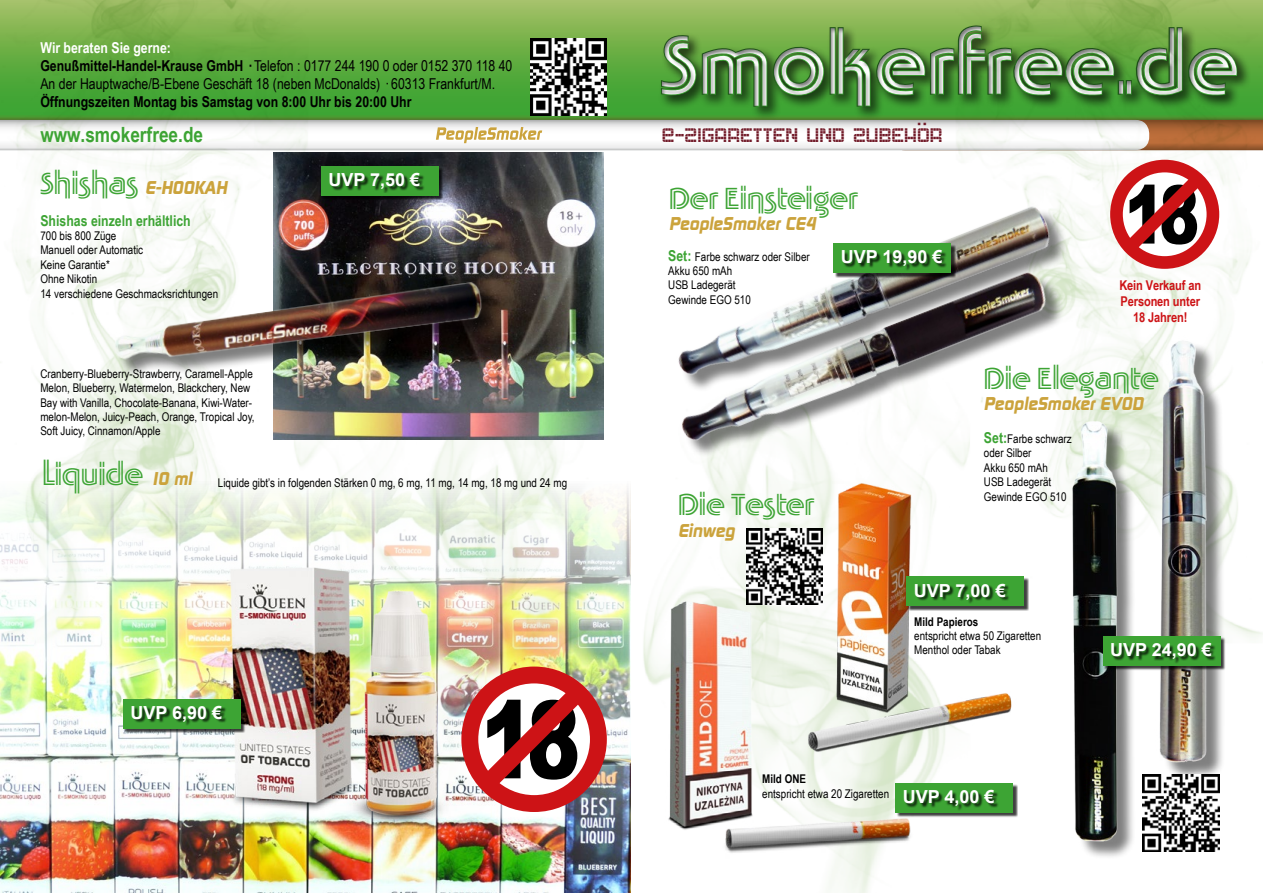
<style>
.page{position:relative;width:1263px;height:893px;background:#fff}
.page>*{position:absolute;margin:0;border:0;box-sizing:border-box;transform-origin:0 0}
.t1{font:900 108px "Arial";color:#000;scale:.75 1}
.t2{font:900 81px "Arial";color:#000;scale:.75 1}
.t3{font:72.75px "Tabasco Twin";letter-spacing:.025em;color:#fff}
.t4{font:27px "Tabasco Twin";color:#3da434}
.t5{font:25.65px "Astronaut";color:#721b29}
.t6{font:700 21px "Arial Narrow";color:#3da434}
.t7{font:700 18px "Idigital";color:#cba33c}
.t8{font:700 18px "Arial";color:#fff}
.t9{font:15px/18px "Arial Narrow";color:#000}
.t10{font:700 15px "Arial Narrow";color:#000}
.t11{font:700 15px "Arial Narrow";color:#3da434}
.t12{font:700 13.5px/15.8px "Arial Narrow";letter-spacing:-.01em;color:#cd1316;text-align:center}
.t13{font:12px/14.4px "Arial Narrow";color:#000}
.t14{font:700 12px "Arial Narrow";color:#000}
.s1{font-weight:700;color:#fff}
.s2{font-weight:700}
.s3{font-family:"Tabasco Twin";font-weight:400;font-size:27px;color:#3da434}
.s4{font-family:"Idigital";font-weight:700;font-size:18px;color:#cba33c}
.s5{font-weight:700;font-size:15px;color:#3da434}
</style>
<div class="page">
<img style="left:642px;top:0;width:621px;height:893px">
<img style="left:0;top:0;width:642px;height:459px">
<div style="left:1110px;top:160px;width:109px;height:109px;border:13px solid #cd1316;border-radius:50%"></div>
<svg style="left:1113px;top:164px;width:100px;height:99px"></svg>
<img style="left:0;top:459px;width:631px;height:434px">
<svg style="left:0;top:120px;width:1263px;height:30px"></svg>
<img style="left:797px;top:476px;width:221px;height:286px">
<img style="left:660px;top:591px;width:264px;height:275px">
<div style="left:1075px;top:424px;width:61px;height:436px;background:#000;opacity:.5"></div>
<img style="left:1046px;top:408px;width:97px;height:442px">
<img style="left:1144px;top:335px;width:81px;height:432px">
<div style="left:1104px;top:637px;width:121px;height:33px;background:#000;opacity:.75"></div>
<div style="left:1103px;top:636px;width:117px;height:30px;background:#3da434"></div>
<div style="left:896px;top:784px;width:122px;height:33px;background:#000;opacity:.75"></div>
<div style="left:895px;top:783px;width:118px;height:30px;background:#3da434"></div>
<div style="left:907px;top:578px;width:122px;height:33px;background:#000;opacity:.75"></div>
<div style="left:906px;top:577px;width:118px;height:29px;background:#3da434"></div>
<div style="left:1113px;top:645px;width:103px;height:19px;background:#000;opacity:.75"></div>
<div style="left:905px;top:792px;width:94px;height:19px;background:#000;opacity:.75"></div>
<div style="left:916px;top:585px;width:94px;height:19px;background:#000;opacity:.75"></div>
<img style="left:655px;top:248px;width:409px;height:228px">
<img style="left:662px;top:193px;width:402px;height:210px">
<div style="left:834px;top:245px;width:122px;height:33px;background:#000;opacity:.75"></div>
<div style="left:833px;top:243px;width:118px;height:30px;background:#3da434"></div>
<div style="left:843px;top:252px;width:104px;height:19px;background:#000;opacity:.75"></div>
<img style="left:274px;top:152px;width:330px;height:287px">
<div style="left:118px;top:284px;width:382px;height:93px;background:#000;opacity:.5"></div>
<img style="left:108px;top:274px;width:383px;height:106px">
<div style="left:461px;top:666px;width:146px;height:146px;border:17px solid #cd1316;border-radius:50%"></div>
<svg style="left:473px;top:672px;width:125px;height:133px"></svg>
<div style="left:322px;top:167px;width:122px;height:33px;background:#000;opacity:.75"></div>
<div style="left:321px;top:166px;width:118px;height:29px;background:#3da434"></div>
<div style="left:331px;top:174px;width:94px;height:19px;background:#000;opacity:.75"></div>
<img style="left:196px;top:549px;width:277px;height:278px">
<div style="left:124px;top:700px;width:121px;height:33px;background:#000;opacity:.75"></div>
<div style="left:123px;top:699px;width:118px;height:29px;background:#3da434"></div>
<div style="left:133px;top:707px;width:94px;height:19px;background:#000;opacity:.75"></div>
<img style="left:746px;top:528px;width:77px;height:77px">
<img style="left:530px;top:39px;width:77px;height:76px">
<img style="left:1143px;top:774px;width:76px;height:77px">
<p class="t9" style="left:40px;top:39px;width:474px"><span class="s1">Wir beraten Sie gerne:<br></span><span class="s2">Genußmittel-Handel-Krause GmbH ·</span> Telefon : 0177 244 190 0 oder 0152 370 118 40<br>An der Hauptwache/B-Ebene Geschäft 18 (neben McDonalds) · 60313 Frankfurt/M.</p>
<p class="t10" style="left:40px;top:93px;width:373px">Öffnungszeiten Montag bis Samstag von 8:00 Uhr bis 20:00 Uhr</p>
<h3 class="t6" style="left:40px;top:122px;width:164px">www.smokerfree.de</h3>
<h3 class="t7" style="left:40px;top:177px;width:188px"><span class="s3">Shishas</span> E-HOOKAH</h3>
<p class="t11" style="left:40px;top:212px;width:152px">Shishas einzeln erhältlich</p>
<p class="t13" style="left:40px;top:228px;width:179px">700 bis 800 Züge<br>Manuell oder Automatic<br>Keine Garantie*<br>Ohne Nikotin<br>14 verschiedene Geschmacksrichtungen</p>
<p class="t13" style="left:40px;top:366px;width:216px">Cranberry-Blueberry-Strawberry, Caramell-Apple Melon, Blueberry, Watermelon, Blackchery, New Bay with Vanilla, Chocolate-Banana, Kiwi-Water&shy;melon-Melon, Juicy-Peach, Orange, Tropical Joy, Soft Juicy, Cinnamon/Apple</p>
<h3 class="t8" style="left:328px;top:167px;width:93px">UVP 7,50 €</h3>
<h3 class="t4" style="left:43px;top:458px;width:151px">Liquide <span class="s4">10 ml</span></h3>
<p class="t13" style="left:218px;top:475px;width:351px">Liquide gibt’s in folgenden Stärken 0 mg, 6 mg, 11 mg, 14 mg, 18 mg und 24 mg</p>
<h3 class="t8" style="left:130px;top:700px;width:93px">UVP 6,90 €</h3>
<h1 class="t1" style="left:481px;top:661px;width:135px">18</h1>
<h3 class="t3" style="left:661px;top:19px;width:578px">Smokerfree.de</h3>
<h3 class="t5" style="left:661px;top:120px;width:282px">e-ZIGARETTEN UND ZUBEHÖR</h3>
<h3 class="t4" style="left:669px;top:181px;width:190px">Der Einsteiger</h3>
<h3 class="t7" style="left:669px;top:214px;width:148px">PeopleSmoker CE4</h3>
<p class="t13" style="left:668px;top:249px;width:143px"><span class="s5">Set:</span> Farbe schwarz oder Silber<br>Akku 650 mAh<br>USB Ladegerät<br>Gewinde EGO 510</p>
<h3 class="t8" style="left:841px;top:245px;width:103px">UVP 19,90 €</h3>
<h3 class="t4" style="left:678px;top:487px;width:138px">Die Tester</h3>
<h3 class="t7" style="left:678px;top:520px;width:58px">Einweg</h3>
<h2 class="t2" style="left:1124px;top:156px;width:101px">18</h2>
<p class="t12" style="left:1119px;top:278px;width:83px">Kein Verkauf an<br>Personen unter<br>18 Jahren!</p>
<h3 class="t4" style="left:984px;top:361px;width:176px">Die Elegante</h3>
<h3 class="t7" style="left:984px;top:393px;width:161px">PeopleSmoker EVOD</h3>
<p class="t13" style="left:984px;top:431px;width:89px"><span class="s5">Set:</span>Farbe schwarz oder Silber<br>Akku 650 mAh<br>USB Ladegerät<br>Gewinde EGO 510</p>
<h3 class="t8" style="left:914px;top:578px;width:93px">UVP 7,00 €</h3>
<p class="t14" style="left:914px;top:614px;width:65px">Mild Papieros</p>
<p class="t13" style="left:914px;top:628px;width:128px">entspricht etwa 50 Zigaretten<br>Menthol oder Tabak</p>
<p class="t14" style="left:762px;top:772px;width:45px">Mild ONE</p>
<p class="t13" style="left:762px;top:786px;width:128px">entspricht etwa 20 Zigaretten</p>
<h3 class="t8" style="left:903px;top:785px;width:93px">UVP 4,00 €</h3>
<h3 class="t8" style="left:1110px;top:638px;width:103px">UVP 24,90 €</h3>
</div>
